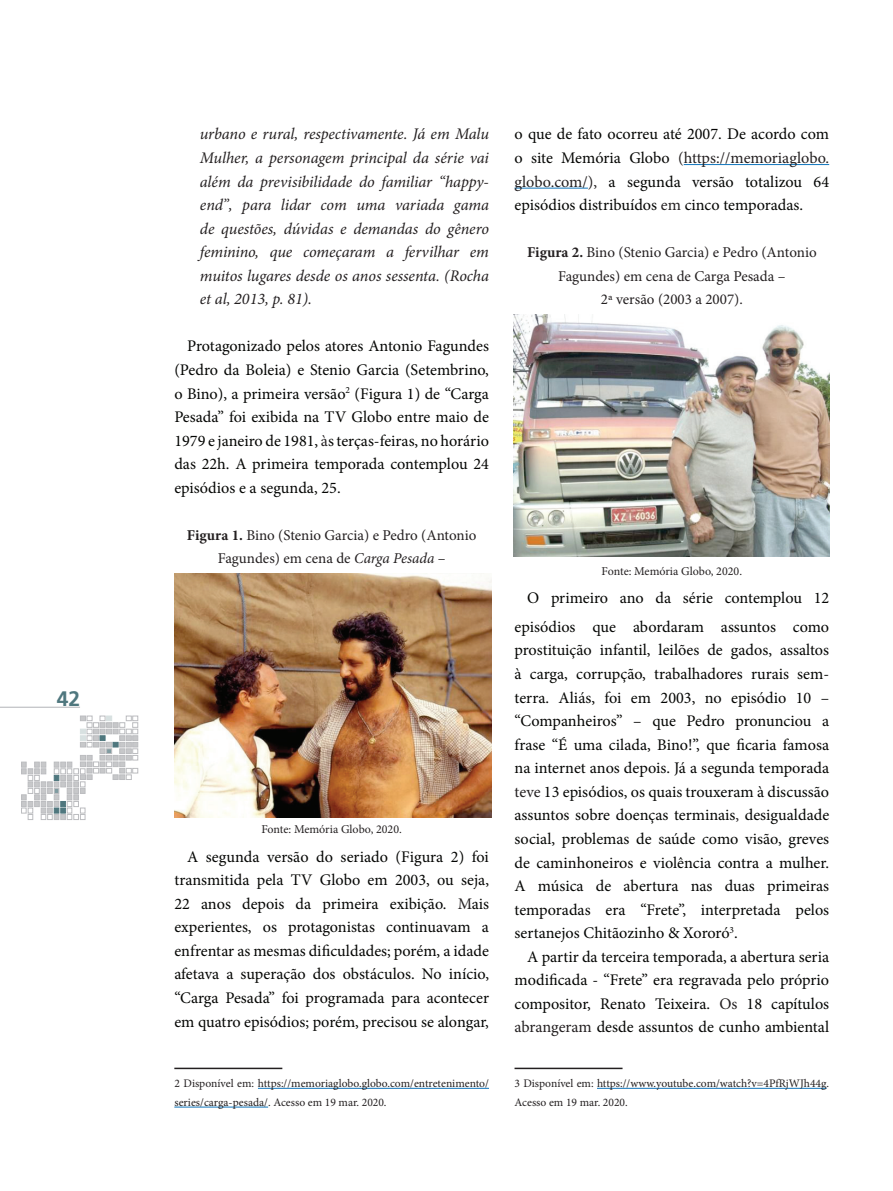
<style>
.page{position:relative;width:893px;height:1191px;background:#fff}
.page>*{position:absolute;margin:0;border:0;box-sizing:border-box;transform-origin:0 0}
.t1{font:700 21px "Frutiger";color:#4f777e}
.t2{font:16.2px/23.5px "Minion Pro";color:#040503;text-align:justify}
.t3{font:italic 16.2px/23.5px "Minion Pro";letter-spacing:-.005em;color:#231f20;text-align:justify}
.t4{font:15px/23.5px "Minion Pro";color:#231f20;text-align:center}
.t5{font:12px "Minion Pro";color:#231f20}
.t6{font:11.55px/18.8px "Minion Pro";color:#231f20}
.s1{color:#231f20}
.s2{font-weight:700}
.s3{font-style:italic}
</style>
<div class="page">
<svg style="left:21px;top:716px;width:117px;height:103px"></svg>
<hr style="left:0;top:707px;width:80px;height:1px;background:#b2b3b7">
<hr style="left:174px;top:1067px;width:108px;height:2px;background:#231f20">
<hr style="left:258px;top:1088px;width:231px;height:1px;background:#1075bc">
<hr style="left:174px;top:1106px;width:94px;height:1px;background:#1075bc">
<img style="left:174px;top:574px;width:317px;height:243px">
<hr style="left:684px;top:164px;width:145px;height:1px;background:#1075bc">
<hr style="left:514px;top:188px;width:74px;height:1px;background:#1075bc">
<img style="left:514px;top:314px;width:315px;height:243px">
<hr style="left:514px;top:1067px;width:108px;height:2px;background:#231f20">
<hr style="left:597px;top:1088px;width:229px;height:1px;background:#1075bc">
<p class="t1" style="left:57px;top:686px;width:25px">42</p>
<p class="t3" style="left:200px;top:122px;width:291px">urbano e rural, respectivamente. Já em Malu Mulher, a personagem principal da série vai além da previsibilidade do familiar “happy&shy;end”, para lidar com uma variada gama de questões, dúvidas e demandas do gênero feminino, que começaram a fervilhar em muitos lugares desde os anos sessenta. (Rocha et al, 2013, p. 81).</p>
<p class="t2" style="left:174px;top:334px;width:316px;text-indent:13px">Protagonizado pelos atores Antonio Fagundes (Pedro da Boleia) e Stenio Garcia (Setembrino, o Bino), a primeira versão<sup>2</sup> (Figura 1) de “Carga Pesada” foi exibida na TV Globo entre maio de 1979 e janeiro de 1981, <span class="s1">à</span>s terças-feiras, no horário das 22h. A primeira temporada contemplou 24 episódios e a segunda, 25.</p>
<p class="t4" style="left:187px;top:523px;width:291px"><span class="s2">Figura 1.</span> Bino (Stenio Garcia) e Pedro (Antonio<br>Fagundes) em cena de <span class="s3">Carga Pesada</span> –</p>
<p class="t5" style="left:261px;top:821px;width:142px">Fonte: Memória Globo, 2020.</p>
<p class="t2" style="left:174px;top:844px;width:316px;text-indent:13px">A segunda versão do seriado (Figura 2) foi transmitida pela TV Globo em 2003, ou seja, 22 anos depois da primeira exibição. <span class="s1">M</span>ais experientes, os protagonistas continuavam a enfrentar as mesmas dificuldades; porém, a idade afetava a superação dos obstáculos. No início, “Carga Pesada” foi programada para acontecer em quatro episódios; porém, precisou se alongar,</p>
<p class="t6" style="left:174px;top:1074px;width:316px">2 Disponível em: https://memoriaglobo.globo.com/entretenimento/ series/carga-pesada/. Acesso em 19 mar. 2020.</p>
<p class="t2" style="left:514px;top:122px;width:316px">o que de fato ocorreu até 2007. De acordo com o site Memória Globo <span class="s1">(https://memoriaglobo. globo.com/),</span> a segunda versão totalizou 64 episódios distribuídos <span class="s1">em</span> cinco temporadas.</p>
<p class="t4" style="left:527px;top:241px;width:291px"><span class="s2">Figura 2.</span> Bino (Stenio Garcia) e Pedro (Antonio<br>Fagundes) em cena de Carga Pesada –<br>2ª versão (2003 a 2007).</p>
<p class="t5" style="left:602px;top:563px;width:142px">Fonte: Memória Globo, 2020.</p>
<p class="t2" style="left:514px;top:584px;width:316px;line-height:28.5px;text-align:right">O primeiro ano da série contemplou 12 episódios que abordaram assuntos como</p>
<p class="t2" style="left:514px;top:638px;width:316px">prostituição infantil, leilões de gados, assaltos à carga, corrupção, trabalhadores rurais sem&shy;terra. Aliás, foi em 2003, no episódio 10 – “Companheiros” – que Pedro pronunciou a frase “É uma cilada, Bino!”, que ficaria famosa na internet anos depois. Já a segunda temporada <span class="s1">teve</span> 13 episódios, os quais trouxeram à discussão assuntos sobre doenças terminais<span class="s1">,</span> desigualdade social, problemas de saúde como visão, greves de caminhoneiros e violência contra a mulher.<br>A música de abertura nas duas primeiras temporadas era “Frete”, interpretada pelos sertanejos Chitãozinho &amp; Xororó<sup>3</sup>.</p>
<p class="t2" style="left:514px;top:944px;width:316px;text-indent:13px">A partir da terceira temporada, a abertura seria modificada - “Frete” era regravada pelo próprio compositor, Renato Teixeira. <span class="s1">Os</span> 18 capítulos <span class="s1">abrangeram</span> desde assuntos de cunho ambiental</p>
<p class="t6" style="left:514px;top:1074px;width:316px">3 Disponível em: https://www.youtube.com/watch?v=4PfRjWJh44g.<br>Acesso em 19 mar. 2020.</p>
</div>
